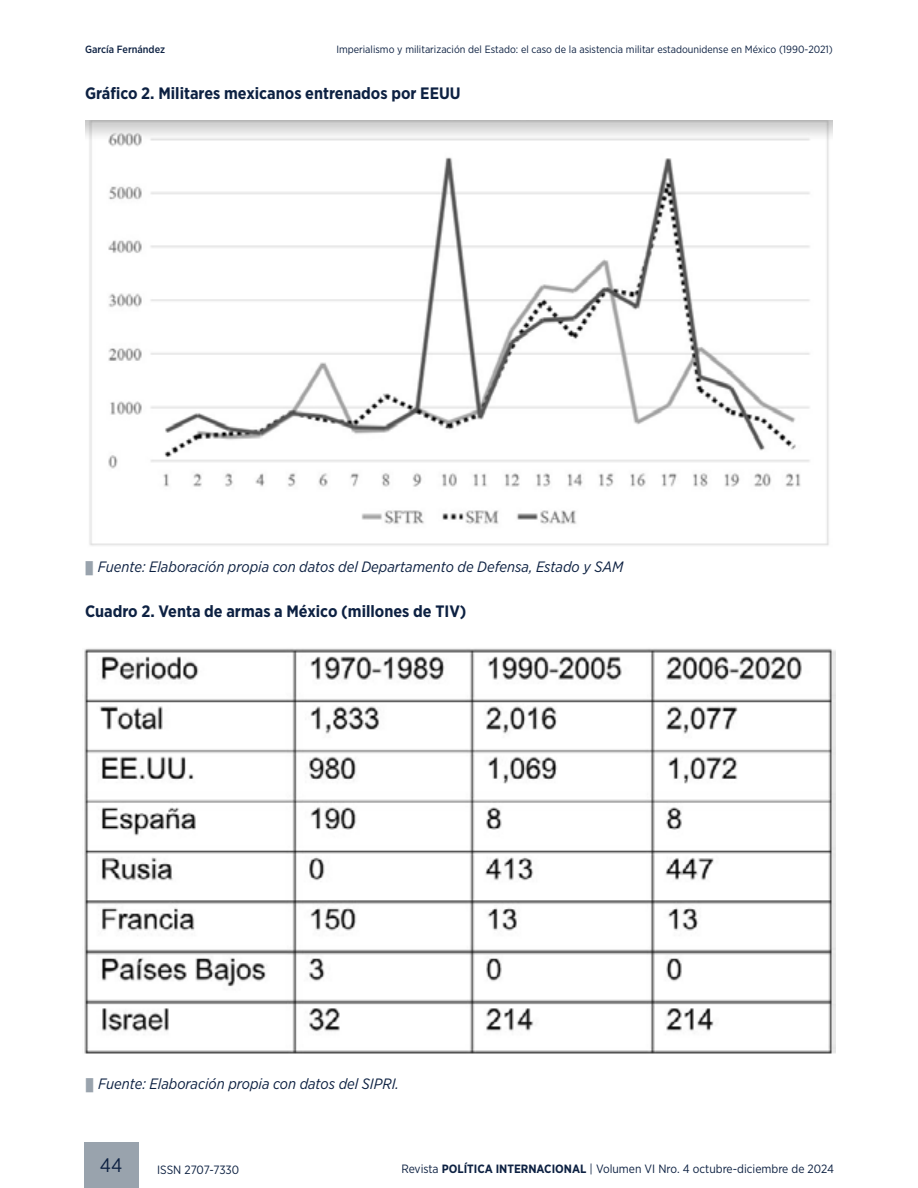
<style>
.page{position:relative;width:918px;height:1188px;background:#fff}
.page>*{position:absolute;margin:0;border:0;box-sizing:border-box;transform-origin:0 0}
.t1{font:19.5px "Gotham Narrow";color:#0d2142}
.t2{font:700 16.5px "Gotham Narrow";color:#0d2142}
.t3{font:italic 15px "Gotham Narrow";color:#0d2142}
.t4{font:12px "Gotham Narrow";color:#0d2142}
.t5{font:10.5px "Gotham Narrow";color:#0d2142}
.t6{font:500 10.5px "Gotham Narrow";color:#0d2142}
.s1{font-family:"STIX General";font-style:normal;color:#99a3ad}
.s2{font-weight:700}
</style>
<div class="page">
<img style="left:85px;top:120px;width:748px;height:426px">
<img style="left:84px;top:648px;width:752px;height:406px">
<div style="left:84px;top:1143px;width:54px;height:45px;background:#99a3ad"></div>
<p class="t6" style="left:85px;top:43px;width:82px">García Fernández</p>
<p class="t5" style="left:336px;top:43px;width:498px">Imperialismo y militarización del Estado: el caso de la asistencia militar estadounidense en México (1990-2021)</p>
<p class="t2" style="left:85px;top:83px;width:377px">Gráfico 2. Militares mexicanos entrenados por EEUU</p>
<p class="t3" style="left:85px;top:557px;width:540px"><span class="s1">▮</span> Fuente: Elaboración propia con datos del Departamento de Defensa, Estado y SAM</p>
<p class="t2" style="left:85px;top:600px;width:383px">Cuadro 2. Venta de armas a México (millones de TIV)</p>
<p class="t3" style="left:85px;top:1074px;width:315px"><span class="s1">▮</span> Fuente: Elaboración propia con datos del SIPRI.</p>
<h1 class="t1" style="left:100px;top:1153px;width:24px">44</h1>
<p class="t4" style="left:157px;top:1162px;width:84px">ISSN 2707-7330</p>
<p class="t4" style="left:401px;top:1162px;width:434px">Revista <span class="s2">POLÍTICA INTERNACIONAL</span> | Volumen VI Nro. 4 octubre-diciembre de 2024</p>
</div>
